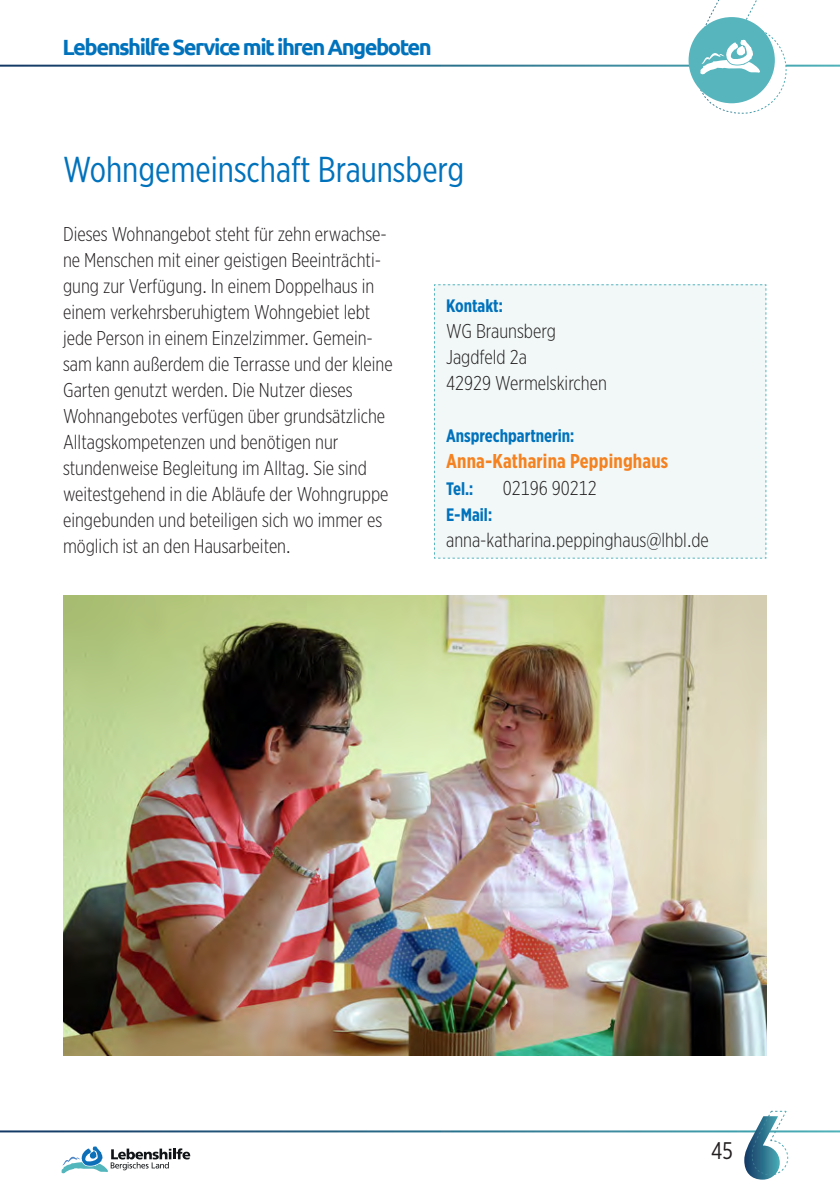
<style>
.page{position:relative;width:840px;height:1191px;background:#fff}
.page>*{position:absolute;margin:0;border:0;box-sizing:border-box;transform-origin:0 0}
.t1{font:36px "Gotham X Narrow";color:#0072bc}
.t2{font:24px "Gotham X Narrow";color:#231f20}
.t3{font:700 22px "Ubuntu";letter-spacing:-.07em;color:#0072bc}
.t4{font:300 20px/26px "Gotham X Narrow";color:#231f20}
.t5{font:700 20px "Gotham X Narrow";letter-spacing:.01em;color:#f58220}
.t6{font:700 18px "Gotham X Narrow";color:#0072bc}
</style>
<div class="page">
<svg style="left:743px;top:1110px;width:44px;height:69px"></svg>
<svg style="left:61px;top:1146px;width:129px;height:27px"></svg>
<svg style="left:688px;top:17px;width:86px;height:86px"></svg>
<svg style="left:694px;top:0;width:92px;height:114px"></svg>
<img style="left:63px;top:595px;width:702px;height:460px">
<div style="left:434px;top:284px;width:332px;height:275px;background:#f2f8f8"></div>
<p class="t3" style="left:62px;top:34px;width:370px">Lebenshilfe Service mit ihren Angeboten</p>
<h1 class="t1" style="left:63px;top:148px;width:402px">Wohngemeinschaft Braunsberg</h1>
<p class="t4" style="left:63px;top:220px;width:331px">Dieses Wohnangebot steht für zehn erwachse&shy;ne Menschen mit einer geistigen Beeinträchti&shy;gung zur Verfügung. In einem Doppelhaus in einem verkehrsberuhigtem Wohngebiet lebt jede Person in einem Einzelzimmer. Gemein&shy;sam kann außerdem die Terrasse und der kleine Garten genutzt werden. Die Nutzer dieses Wohnangebotes verfügen über grundsätzliche Alltagskompetenzen und benötigen nur stundenweise Begleitung im Alltag. Sie sind weitestgehend in die Abläufe der Wohngruppe eingebunden und beteiligen sich wo immer es möglich ist an den Hausarbeiten.</p>
<p class="t6" style="left:446px;top:295px;width:58px">Kontakt:</p>
<p class="t4" style="left:446px;top:318px;width:162px">WG Braunsberg<br>Jagdfeld 2a<br>42929 Wermelskirchen</p>
<p class="t6" style="left:446px;top:425px;width:129px">Ansprechpartnerin:</p>
<p class="t5" style="left:446px;top:449px;width:223px">Anna-Katharina Peppinghaus</p>
<p class="t6" style="left:446px;top:477px;width:29px">Tel.:</p>
<p class="t4" style="left:502px;top:474px;width:95px">02196 90212</p>
<p class="t6" style="left:446px;top:503px;width:47px">E-Mail:</p>
<p class="t4" style="left:446px;top:526px;width:264px">anna-katharina.peppinghaus@lhbl.de</p>
<p class="t2" style="left:711px;top:1136px;width:23px">45</p>
</div>
